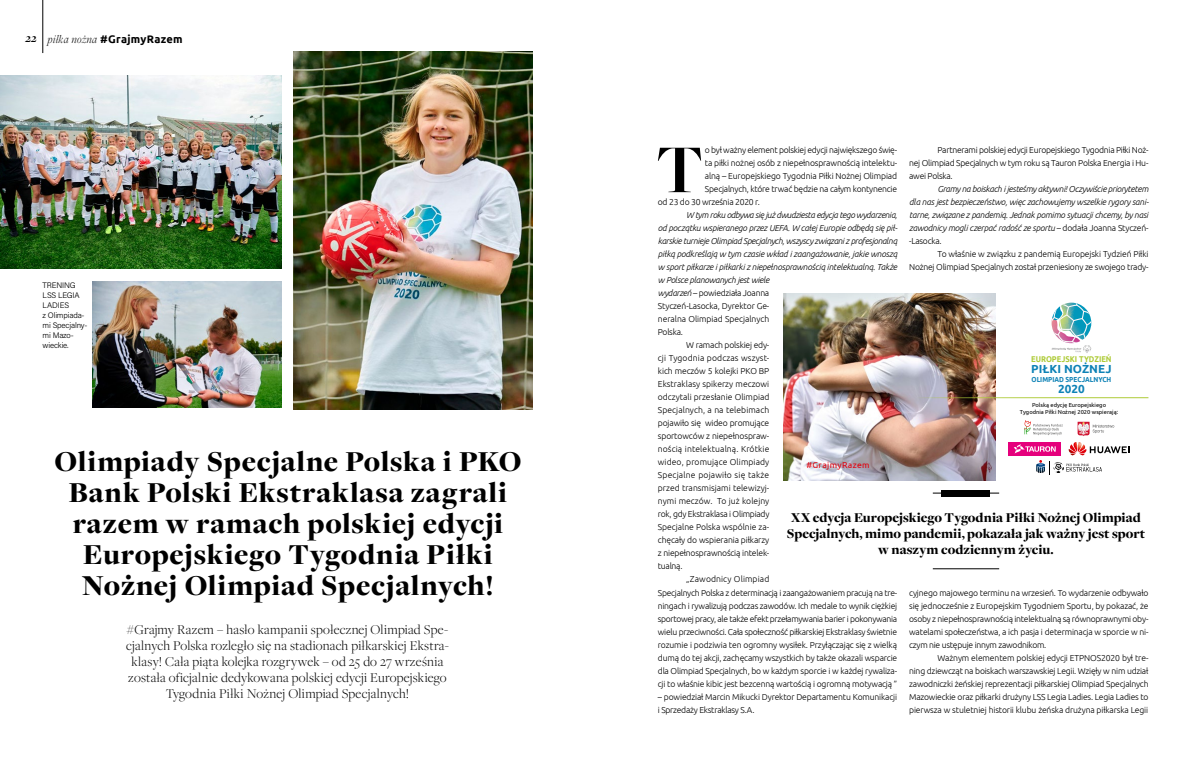
<style>
.page{position:relative;width:1191px;height:766px;background:#fff}
.page>*{position:absolute;margin:0;border:0;box-sizing:border-box;transform-origin:0 0}
.t1{font:700 71px "Freight Big Pro";color:#000}
.t2{font:900 30px/31px "Freight Disp Pro";letter-spacing:.025em;color:#000;text-align:center}
.t3{font:300 14px/16px "Freight Disp Pro";letter-spacing:.015em;color:#000;text-align:center}
.t4{font:900 14px/16px "Freight Disp Pro";letter-spacing:-.005em;color:#000;text-align:center}
.t5{font:700 11.7px "Ubuntu";letter-spacing:.005em;color:#0e82b6}
.t6{font:700 11px "Ubuntu";letter-spacing:.025em;color:#000}
.t7{font:300 8.6px/13px "Ubuntu";letter-spacing:-.02em;color:#000;text-align:justify}
.t8{font:italic 300 8.6px/13px "Ubuntu";letter-spacing:-.02em;color:#000;text-align:justify}
.t9{font:300 8.6px "Ubuntu";color:#000}
.t10{font:300 8.6px "Ubuntu";letter-spacing:.01em;color:#000}
.t11{font:300 8.6px "Ubuntu";letter-spacing:-.04em;color:#000}
.t12{font:300 8.6px "Ubuntu";letter-spacing:.005em;color:#000}
.t13{font:300 8.6px "Ubuntu";letter-spacing:.015em;color:#000}
.t14{font:300 8.6px "Ubuntu";letter-spacing:.02em;color:#000}
.t15{font:8.6px "Ubuntu";letter-spacing:.045em;color:#e3000b}
.t16{font:700 8.4px "Ubuntu";color:#aecb38;scale:.9 1}
.t17{font:300 8px/10px "Acumin Pro";letter-spacing:-.02em;color:#000}
.t18{font:700 7.3px "Ubuntu";color:#0e82b6;scale:.89 1}
.t19{font:5.8px/6.9px "Ubuntu";color:#000;text-align:center}
.s1{font-family:"Freight Disp Pro";font-style:italic;font-size:12px}
.s2{font-family:"Freight Disp Pro";font-weight:300;font-style:italic;font-size:12px}
.s3{font-style:normal}
.s4{font-style:italic}
</style>
<div class="page">
<hr style="left:43px;top:0;width:1px;height:53px;background:#000">
<img style="left:294px;top:51px;width:239px;height:358px">
<img style="left:0;top:75px;width:282px;height:194px">
<img style="left:92px;top:281px;width:189px;height:126px">
<img style="left:783px;top:293px;width:212px;height:187px">
<div style="left:1008px;top:442px;width:53px;height:13px;background:#e5007c"></div>
<svg style="left:1013px;top:442px;width:116px;height:32px"></svg>
<svg style="left:1051px;top:302px;width:41px;height:51px"></svg>
<svg style="left:1024px;top:420px;width:38px;height:15px"></svg>
<svg style="left:1077px;top:421px;width:37px;height:15px"></svg>
<hr style="left:913px;top:397px;width:235px;height:1px;background:#aecb38">
<hr style="left:932px;top:568px;width:67px;height:1px;background:#000">
<hr style="left:932px;top:493px;width:67px;height:1px;background:#000">
<div style="left:941px;top:490px;width:49px;height:6px;background:#000"></div>
<p class="t6" style="left:25px;top:32px;width:159px"><span class="s1">22</span> <span class="s2">piłka nożna</span> #GrajmyRazem</p>
<p class="t17" style="left:43px;top:280px;width:46px">TRENING<br>LSS LEGIA<br>LADIES<br>z Olimpiada&shy;mi Specjalny&shy;mi Mazo&shy;wieckie.</p>
<h2 class="t2" style="left:55px;top:445px;width:468px">Olimpiady Specjalne Polska i PKO<br>Bank Polski Ekstraklasa zagrali razem w ramach polskiej edycji<br>Europejskiego Tygodnia Piłki<br>Nożnej Olimpiad Specjalnych!</h2>
<p class="t3" style="left:126px;top:621px;width:324px">#Grajmy Razem – hasło kampanii społecznej Olimpiad Spe&shy;cjalnych Polska rozległo się na stadionach piłkarskiej Ekstra&shy;klasy! Cała piąta kolejka rozgrywek – od 25 do 27 września została oficjalnie dedykowana polskiej edycji Europejskiego Tygodnia Piłki Nożnej Olimpiad Specjalnych!</p>
<h1 class="t1" style="left:655px;top:123px;width:49px">T</h1>
<p class="t7" style="left:705px;top:143px;width:194px">o był ważny element polskiej edycji największego świę-</p>
<p class="t7" style="left:909px;top:143px;width:241px;text-indent:28px">Partnerami polskiej edycji Europejskiego Tygodnia Piłki Noż&shy;nej Olimpiad Specjalnych w tym roku są Tauron Polska Energia i Hu&shy;awei Polska.</p>
<p class="t8" style="left:909px;top:182px;width:241px;text-indent:28px">Gramy na boiskach i jesteśmy aktywni! Oczywiście priorytetem dla nas jest bezpieczeństwo, więc zachowujemy wszelkie rygory sani&shy;tarne, związane z pandemią. Jednak pomimo sytuacji chcemy, by nasi zawodnicy mogli czerpać radość ze sportu <span class="s3">– dodała Joanna Styczeń--Lasocka.</span></p>
<p class="t7" style="left:909px;top:247px;width:241px;text-align:right">To właśnie w związku z pandemią Europejski Tydzień Piłki<br>Nożnej Olimpiad Specjalnych został przeniesiony ze swojego trady-</p>
<p class="t7" style="left:705px;top:156px;width:194px">ta piłki nożnej osób z niepełnosprawnością intelektu-</p>
<p class="t7" style="left:705px;top:169px;width:194px">alną – Europejskiego Tygodnia Piłki Nożnej Olimpiad</p>
<p class="t7" style="left:705px;top:182px;width:194px">Specjalnych, które trwać będzie na całym kontynencie</p>
<p class="t7" style="left:658px;top:195px;width:104px">od 23 do 30 września 2020 r.</p>
<p class="t8" style="left:686px;top:208px;width:212px">W tym roku odbywa się już dwudziesta edycja tego wydarzenia,</p>
<p class="t8" style="left:658px;top:221px;width:241px">od początku wspieranego przez UEFA. W całej Europie odbędą się pił-</p>
<p class="t8" style="left:658px;top:234px;width:241px">karskie turnieje Olimpiad Specjalnych, wszyscy związani z profesjonalną</p>
<p class="t8" style="left:658px;top:247px;width:241px">piłką podkreślają w tym czasie wkład i zaangażowanie, jakie wnoszą</p>
<p class="t8" style="left:658px;top:260px;width:241px">w sport piłkarze i piłkarki z niepełnosprawnością intelektualną. Także</p>
<p class="t8" style="left:658px;top:273px;width:113px">w Polsce planowanych jest wiele</p>
<p class="t7" style="left:658px;top:286px;width:113px"><span class="s4">wydarzeń</span> – powiedziała Joanna</p>
<p class="t7" style="left:658px;top:299px;width:113px">Styczeń-Lasocka, Dyrektor Ge-</p>
<p class="t7" style="left:658px;top:312px;width:113px">neralna Olimpiad Specjalnych</p>
<p class="t7" style="left:658px;top:325px;width:27px">Polska.</p>
<p class="t7" style="left:686px;top:338px;width:85px">W ramach polskiej edy-</p>
<p class="t13" style="left:658px;top:353px;width:113px">cji Tygodnia podczas wszyst-</p>
<p class="t7" style="left:658px;top:364px;width:113px">kich meczów 5 kolejki PKO BP</p>
<p class="t9" style="left:658px;top:379px;width:113px">Ekstraklasy spikerzy meczowi</p>
<p class="t9" style="left:658px;top:392px;width:113px">odczytali przesłanie Olimpiad</p>
<p class="t12" style="left:658px;top:405px;width:113px">Specjalnych, a na telebimach</p>
<p class="t7" style="left:658px;top:416px;width:113px">pojawiło się wideo promujące</p>
<p class="t7" style="left:658px;top:429px;width:113px">sportowców z niepełnospraw-</p>
<p class="t10" style="left:658px;top:444px;width:113px">nością intelektualną. Krótkie</p>
<p class="t10" style="left:658px;top:457px;width:113px">wideo, promujące Olimpiady</p>
<p class="t14" style="left:658px;top:470px;width:113px">Specjalne pojawiło się także</p>
<p class="t9" style="left:658px;top:483px;width:113px">przed transmisjami telewizyj-</p>
<p class="t12" style="left:658px;top:496px;width:113px">nymi meczów. To już kolejny</p>
<p class="t7" style="left:658px;top:507px;width:113px">rok, gdy Ekstraklasa i Olimpiady</p>
<p class="t7" style="left:658px;top:520px;width:113px">Specjalne Polska wspólnie za-</p>
<p class="t7" style="left:658px;top:533px;width:113px">chęcały do wspierania piłkarzy</p>
<p class="t7" style="left:658px;top:546px;width:113px">z niepełnosprawnością intelek-</p>
<p class="t7" style="left:658px;top:559px;width:26px">tualną.</p>
<p class="t10" style="left:686px;top:574px;width:85px">„Zawodnicy Olimpiad</p>
<p class="t7" style="left:658px;top:585px;width:241px">Specjalnych Polska z determinacją i zaangażowaniem pracują na tre-</p>
<p class="t7" style="left:658px;top:598px;width:241px">ningach i rywalizują podczas zawodów. Ich medale to wynik ciężkiej</p>
<p class="t11" style="left:658px;top:613px;width:241px">sportowej pracy, ale także efekt przełamywania barier i pokonywania</p>
<p class="t7" style="left:658px;top:624px;width:241px">wielu przeciwności. Cała społeczność piłkarskiej Ekstraklasy świetnie</p>
<p class="t7" style="left:658px;top:637px;width:241px">rozumie i podziwia ten ogromny wysiłek. Przyłączając się z wielką</p>
<p class="t7" style="left:658px;top:650px;width:241px">dumą do tej akcji, zachęcamy wszystkich by także okazali wsparcie</p>
<p class="t7" style="left:658px;top:663px;width:241px">dla Olimpiad Specjalnych, bo w każdym sporcie i w każdej rywaliza-</p>
<p class="t7" style="left:658px;top:676px;width:241px">cji to właśnie kibic jest bezcenną wartością i ogromną motywacją ”</p>
<p class="t7" style="left:658px;top:689px;width:241px">– powiedział Marcin Mikucki Dyrektor Departamentu Komunikacji i Sprzedaży Ekstraklasy S.A.</p>
<p class="t16" style="left:1031px;top:353px;width:91px">EUROPEJSKI TYDZIEŃ</p>
<h3 class="t5" style="left:1031px;top:362px;width:82px">PIŁKI NOŻNEJ</h3>
<p class="t18" style="left:1031px;top:374px;width:91px">OLIMPIAD SPECJALNYCH</p>
<h3 class="t5" style="left:1058px;top:381px;width:28px">2020</h3>
<p class="t19" style="left:1020px;top:401px;width:100px">Polską edycję Europejskiego<br>Tygodnia Piłki Nożnej 2020 wspierają:</p>
<p class="t15" style="left:806px;top:460px;width:65px">#GrajmyRazem</p>
<h3 class="t4" style="left:787px;top:509px;width:360px">XX edycja Europejskiego Tygodnia Piłki Nożnej Olimpiad<br>Specjalnych, mimo pandemii, pokazała jak ważny jest sport w naszym codziennym życiu.</h3>
<p class="t7" style="left:909px;top:585px;width:241px">cyjnego majowego terminu na wrzesień. To wydarzenie odbywało się jednocześnie z Europejskim Tygodniem Sportu, by pokazać, że osoby z niepełnosprawnością intelektualną są równoprawnymi oby&shy;watelami społeczeństwa, a ich pasja i determinacja w sporcie w ni&shy;czym nie ustępuje innym zawodnikom.</p>
<p class="t7" style="left:909px;top:650px;width:241px;text-indent:28px">Ważnym elementem polskiej edycji ETPNOS2020 był tre&shy;ning dziewcząt na boiskach warszawskiej Legii. Wzięły w nim udział zawodniczki żeńskiej reprezentacji piłkarskiej Olimpiad Specjalnych Mazowieckie oraz piłkarki drużyny LSS Legia Ladies. Legia Ladies to pierwsza w stuletniej historii klubu żeńska drużyna piłkarska Legii</p>
</div>
